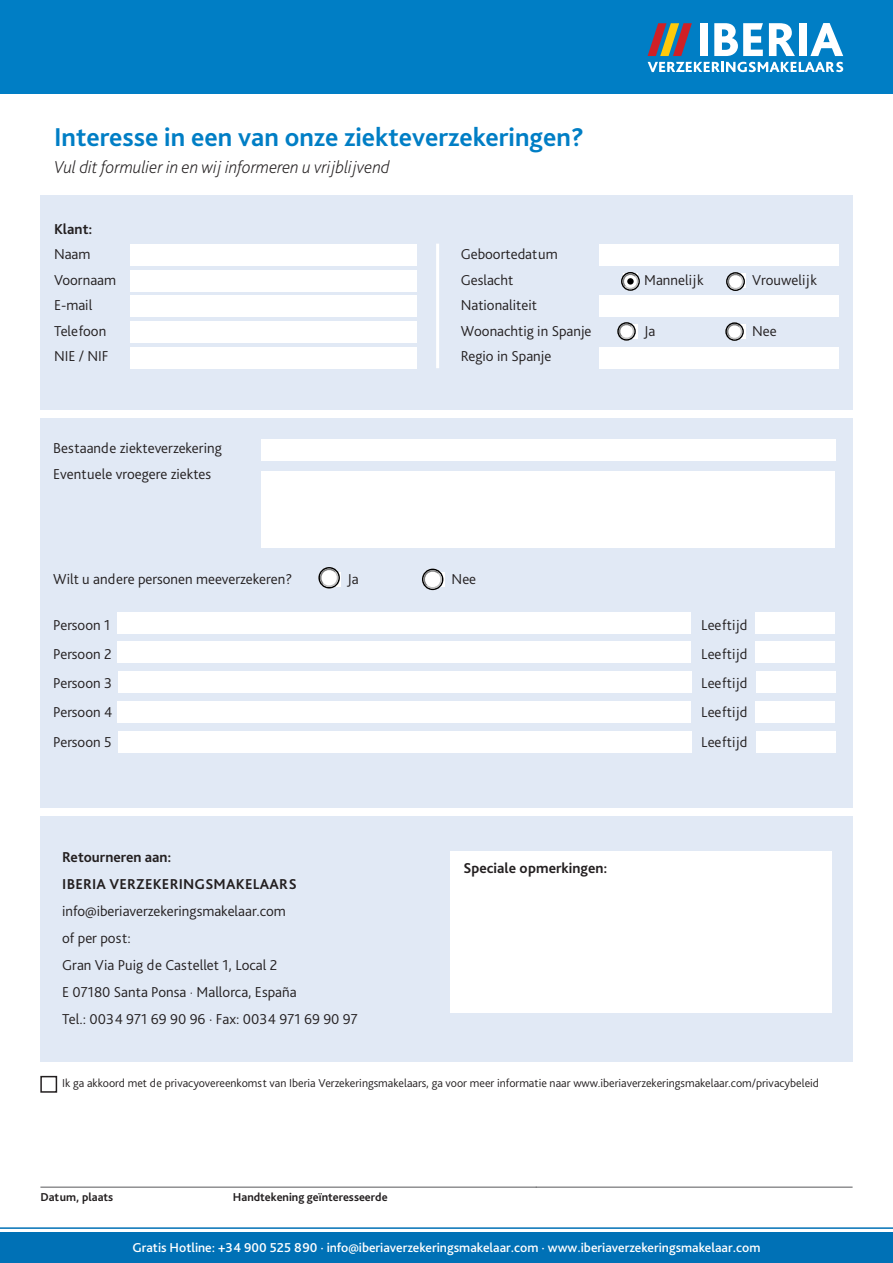
<style>
.page{position:relative;width:893px;height:1263px;background:#fff}
.page>*{position:absolute;margin:0;border:0;box-sizing:border-box;transform-origin:0 0}
.t1{font:700 27px "Bliss Pro";color:#007ec5}
.t2{font:italic 200 18px "Bliss Pro";color:#231f20}
.t3{font:300 15px/25.5px "Bliss Pro";color:#231f20}
.t4{font:700 15px/27px "Bliss Pro";color:#231f20}
.t5{font:500 13.5px "Bliss Pro";color:#fff}
.t6{font:300 12px "Bliss Pro";color:#231f20}
.t7{font:700 12px "Bliss Pro";color:#231f20}
.s1{font-family:"Univers LT Std";font-stretch:condensed}
</style>
<div class="page">
<div style="left:40px;top:196px;width:813px;height:754px;background:#e1e9f5"></div>
<hr style="left:40px;top:1187px;width:497px;height:1px;background:#57585a">
<hr style="left:536px;top:1187px;width:317px;height:1px;background:#57585a">
<div style="left:0;top:0;width:893px;height:94px;background:#007ec5"></div>
<div style="left:623px;top:324px;width:14px;height:14px;background:#fff"></div>
<div style="left:731px;top:324px;width:14px;height:14px;background:#fff"></div>
<hr style="left:436px;top:244px;width:3px;height:124px;background:#fff">
<div style="left:130px;top:245px;width:287px;height:21px;background:#fff"></div>
<div style="left:600px;top:245px;width:239px;height:21px;background:#fff"></div>
<div style="left:130px;top:347px;width:287px;height:21px;background:#fff"></div>
<div style="left:130px;top:270px;width:287px;height:21px;background:#fff"></div>
<div style="left:130px;top:296px;width:287px;height:21px;background:#fff"></div>
<div style="left:600px;top:296px;width:239px;height:21px;background:#fff"></div>
<div style="left:130px;top:321px;width:287px;height:22px;background:#fff"></div>
<hr style="left:0;top:1227px;width:893px;height:2px;background:#0071b6">
<div style="left:0;top:1233px;width:893px;height:30px;background:#0071b6"></div>
<div style="left:2px;top:905px;width:891px;height:7px;background:#fff"></div>
<div style="left:326px;top:572px;width:15px;height:14px;background:#fff"></div>
<svg style="left:443px;top:572px;width:2px;height:14px"></svg>
<div style="left:261px;top:439px;width:574px;height:22px;background:#fff"></div>
<div style="left:40px;top:877px;width:812px;height:185px;background:#e1e9f5"></div>
<div style="left:451px;top:851px;width:381px;height:161px;background:#fff"></div>
<div style="left:40px;top:1076px;width:17px;height:17px;border:2px solid #231f20"></div>
<div style="left:7px;top:808px;width:886px;height:8px;background:#fff"></div>
<div style="left:24px;top:411px;width:869px;height:7px;background:#fff"></div>
<div style="left:600px;top:347px;width:239px;height:21px;background:#fff"></div>
<div style="left:261px;top:472px;width:574px;height:76px;background:#fff"></div>
<div style="left:118px;top:612px;width:573px;height:21px;background:#fff"></div>
<div style="left:755px;top:612px;width:80px;height:21px;background:#fff"></div>
<div style="left:118px;top:642px;width:573px;height:21px;background:#fff"></div>
<div style="left:755px;top:642px;width:80px;height:21px;background:#fff"></div>
<div style="left:118px;top:671px;width:574px;height:22px;background:#fff"></div>
<div style="left:756px;top:671px;width:79px;height:22px;background:#fff"></div>
<div style="left:118px;top:701px;width:573px;height:21px;background:#fff"></div>
<div style="left:755px;top:701px;width:80px;height:21px;background:#fff"></div>
<div style="left:118px;top:731px;width:574px;height:21px;background:#fff"></div>
<div style="left:756px;top:731px;width:79px;height:21px;background:#fff"></div>
<div style="left:700px;top:23px;width:7px;height:33px;background:#fff"></div>
<svg style="left:714px;top:23px;width:49px;height:33px"></svg>
<svg style="left:769px;top:23px;width:26px;height:33px"></svg>
<div style="left:799px;top:23px;width:8px;height:33px;background:#fff"></div>
<svg style="left:810px;top:23px;width:33px;height:33px"></svg>
<svg style="left:648px;top:23px;width:44px;height:33px"></svg>
<svg style="left:648px;top:62px;width:195px;height:10px"></svg>
<svg style="left:318px;top:567px;width:22px;height:21px"></svg>
<svg style="left:422px;top:569px;width:21px;height:21px"></svg>
<svg style="left:617px;top:322px;width:19px;height:19px"></svg>
<svg style="left:725px;top:322px;width:19px;height:19px"></svg>
<div style="left:621px;top:272px;width:19px;height:19px;border:1px solid #000;border-radius:50%"></div>
<svg style="left:621px;top:273px;width:19px;height:16px"></svg>
<svg style="left:627px;top:278px;width:7px;height:7px"></svg>
<svg style="left:726px;top:272px;width:19px;height:19px"></svg>
<h1 class="t1" style="left:54px;top:126px;width:531px">Interesse in een van onze ziekteverzekeringen?</h1>
<p class="t2" style="left:54px;top:160px;width:337px">Vul dit formulier in en wij informeren u vrijblijvend</p>
<p class="t4" style="left:54px;top:217px;width:40px">Klant:</p>
<p class="t3" style="left:54px;top:243px;width:64px">Naam<br>Voornaam<br>E-mail<br>Telefoon<br>NIE / NIF</p>
<p class="t3" style="left:461px;top:243px;width:99px">Geboortedatum<br>Geslacht</p>
<p class="t3" style="left:461px;top:294px;width:132px">Nationaliteit<br>Woonachtig in Spanje</p>
<p class="t3" style="left:461px;top:345px;width:92px">Regio in Spanje</p>
<p class="t3" style="left:53px;top:436px;width:170px;line-height:26.7px">Bestaande ziekteverzekering<br>Eventuele vroegere ziektes</p>
<p class="t3" style="left:644px;top:269px;width:61px">Mannelijk</p>
<p class="t3" style="left:752px;top:269px;width:66px">Vrouwelijk</p>
<p class="t3" style="left:644px;top:320px;width:13px">Ja</p>
<p class="t3" style="left:752px;top:320px;width:26px">Nee</p>
<p class="t3" style="left:53px;top:567px;width:240px">Wilt u andere personen meeverzekeren?</p>
<p class="t3" style="left:348px;top:567px;width:13px">Ja</p>
<p class="t3" style="left:452px;top:567px;width:26px">Nee</p>
<p class="t3" style="left:53px;top:613px;width:59px">Persoon 1</p>
<p class="t3" style="left:701px;top:613px;width:48px">Leeftijd</p>
<p class="t3" style="left:53px;top:642px;width:60px">Persoon 2</p>
<p class="t3" style="left:701px;top:642px;width:48px">Leeftijd</p>
<p class="t3" style="left:53px;top:672px;width:60px">Persoon 3</p>
<p class="t3" style="left:701px;top:672px;width:48px">Leeftijd</p>
<p class="t3" style="left:53px;top:701px;width:61px">Persoon 4</p>
<p class="t3" style="left:701px;top:701px;width:48px">Leeftijd</p>
<p class="t3" style="left:53px;top:730px;width:60px">Persoon 5</p>
<p class="t3" style="left:701px;top:730px;width:48px">Leeftijd</p>
<p class="t4" style="left:62px;top:845px;width:236px">Retourneren aan:<br>IBERIA VERZEKERINGSMAKELAARS</p>
<p class="t3" style="left:62px;top:899px;width:297px;line-height:27px">info@iberiaverzekeringsmakelaar.com<br>of per post:<br>Gran Via Puig de Castellet 1, Local 2<br>E 07180 Santa Ponsa <span class="s1">·</span> Mallorca, España<br>Tel.: 0034 971 69 90 96 · Fax: 0034 971 69 90 97</p>
<p class="t4" style="left:463px;top:855px;width:146px">Speciale opmerkingen:</p>
<p class="t6" style="left:62px;top:1079px;width:758px">Ik ga akkoord met de privacyovereenkomst van Iberia Verzekeringsmakelaars, ga voor meer informatie naar www.iberiaverzekeringsmakelaar.com/privacybeleid</p>
<p class="t7" style="left:40px;top:1193px;width:74px">Datum, plaats</p>
<p class="t7" style="left:233px;top:1192px;width:156px">Handtekening geïnteresseerde</p>
<p class="t5" style="left:132px;top:1242px;width:629px">Gratis Hotline: +34 900 525 890 · info@iberiaverzekeringsmakelaar.com · www.iberiaverzekeringsmakelaar.com</p>
</div>
